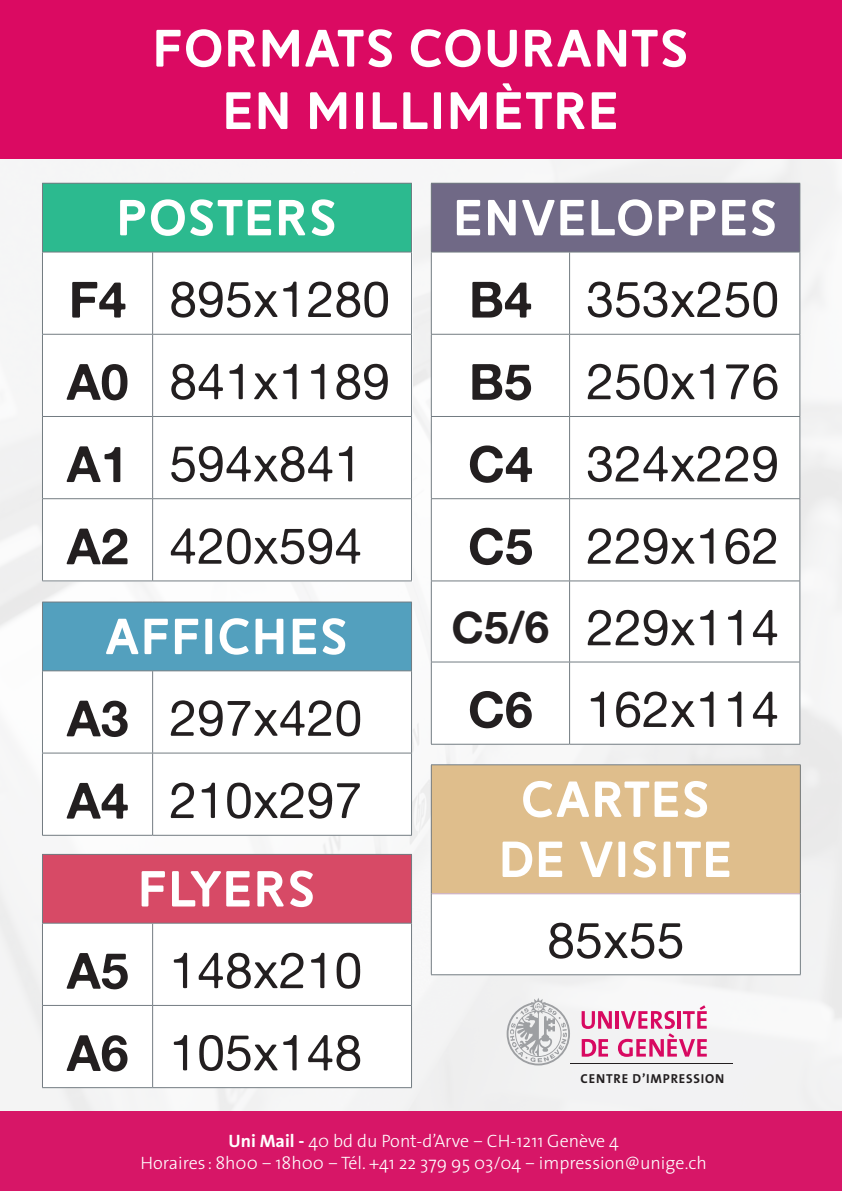
<style>
.page{position:relative;width:842px;height:1191px;background:#fff}
.page>*{position:absolute;margin:0;border:0;box-sizing:border-box;transform-origin:0 0}
.t1{font:52px/62.4px "Reitam";color:#fff;text-align:center}
.t2{font:50px/82.2px "Alte Haas Grotesk";color:#231f20}
.t3{font:50px/60px "Reitam";color:#fff;text-align:center}
.t4{font:300 18px/21.6px "The Sans";color:#fff;text-align:center}
.t5{font:700 13px "The Sans Os F";letter-spacing:.06em;color:#231f20}
.s1{font-family:"Alte Haas Grotesk Bold"}
.s2{font-family:"Alte Haas Grotesk Bold";font-size:44px}
.s3{font-family:"The Sans Os F";font-weight:700}
.s4{font-family:"The Sans Os F"}
</style>
<div class="page">
<img style="left:0;top:159px;width:842px;height:952px">
<div style="left:42px;top:183px;width:370px;height:399px;background:#fff"></div>
<div style="left:42px;top:183px;width:370px;height:69px;background:#2cba8f"></div>
<hr style="left:42px;top:183px;width:111px;height:1px;background:#737c82">
<hr style="left:42px;top:183px;width:1px;height:69px;background:#737c82">
<hr style="left:153px;top:183px;width:259px;height:1px;background:#737c82">
<hr style="left:411px;top:183px;width:1px;height:69px;background:#737c82">
<hr style="left:42px;top:252px;width:111px;height:1px;background:#737c82">
<hr style="left:42px;top:252px;width:1px;height:82px;background:#737c82">
<hr style="left:153px;top:252px;width:259px;height:1px;background:#737c82">
<hr style="left:152px;top:252px;width:1px;height:82px;background:#737c82">
<hr style="left:411px;top:252px;width:1px;height:82px;background:#737c82">
<hr style="left:42px;top:334px;width:111px;height:1px;background:#737c82">
<hr style="left:42px;top:334px;width:1px;height:82px;background:#737c82">
<hr style="left:153px;top:334px;width:259px;height:1px;background:#737c82">
<hr style="left:152px;top:334px;width:1px;height:82px;background:#737c82">
<hr style="left:411px;top:334px;width:1px;height:82px;background:#737c82">
<hr style="left:42px;top:416px;width:111px;height:1px;background:#737c82">
<hr style="left:42px;top:417px;width:1px;height:81px;background:#737c82">
<hr style="left:153px;top:416px;width:259px;height:1px;background:#737c82">
<hr style="left:152px;top:417px;width:1px;height:81px;background:#737c82">
<hr style="left:411px;top:417px;width:1px;height:81px;background:#737c82">
<hr style="left:42px;top:498px;width:111px;height:1px;background:#737c82">
<hr style="left:42px;top:499px;width:1px;height:81px;background:#737c82">
<hr style="left:153px;top:498px;width:259px;height:1px;background:#737c82">
<hr style="left:152px;top:499px;width:1px;height:81px;background:#737c82">
<hr style="left:411px;top:499px;width:1px;height:81px;background:#737c82">
<hr style="left:42px;top:580px;width:111px;height:1px;background:#737c82">
<hr style="left:153px;top:580px;width:259px;height:1px;background:#737c82">
<div style="left:42px;top:602px;width:370px;height:69px;background:#53a0be"></div>
<svg style="left:43px;top:671px;width:368px;height:164px"></svg>
<hr style="left:42px;top:602px;width:111px;height:1px;background:#737c82">
<hr style="left:42px;top:602px;width:1px;height:68px;background:#737c82">
<hr style="left:153px;top:602px;width:259px;height:1px;background:#737c82">
<hr style="left:411px;top:602px;width:1px;height:68px;background:#737c82">
<hr style="left:42px;top:670px;width:111px;height:1px;background:#737c82">
<hr style="left:42px;top:671px;width:1px;height:82px;background:#737c82">
<hr style="left:153px;top:670px;width:259px;height:1px;background:#737c82">
<hr style="left:152px;top:671px;width:1px;height:82px;background:#737c82">
<hr style="left:411px;top:671px;width:1px;height:82px;background:#737c82">
<hr style="left:42px;top:753px;width:111px;height:1px;background:#737c82">
<hr style="left:42px;top:753px;width:1px;height:82px;background:#737c82">
<hr style="left:153px;top:753px;width:259px;height:1px;background:#737c82">
<hr style="left:152px;top:753px;width:1px;height:82px;background:#737c82">
<hr style="left:411px;top:753px;width:1px;height:82px;background:#737c82">
<hr style="left:42px;top:835px;width:111px;height:1px;background:#737c82">
<hr style="left:153px;top:835px;width:259px;height:1px;background:#737c82">
<div style="left:42px;top:854px;width:370px;height:69px;background:#d74a66"></div>
<svg style="left:43px;top:924px;width:368px;height:163px"></svg>
<hr style="left:42px;top:854px;width:111px;height:1px;background:#737c82">
<hr style="left:42px;top:854px;width:1px;height:69px;background:#737c82">
<hr style="left:153px;top:854px;width:259px;height:1px;background:#737c82">
<hr style="left:411px;top:854px;width:1px;height:69px;background:#737c82">
<hr style="left:42px;top:923px;width:111px;height:1px;background:#737c82">
<hr style="left:42px;top:923px;width:1px;height:82px;background:#737c82">
<hr style="left:153px;top:923px;width:259px;height:1px;background:#737c82">
<hr style="left:152px;top:923px;width:1px;height:82px;background:#737c82">
<hr style="left:411px;top:923px;width:1px;height:82px;background:#737c82">
<hr style="left:42px;top:1005px;width:111px;height:1px;background:#737c82">
<hr style="left:42px;top:1005px;width:1px;height:82px;background:#737c82">
<hr style="left:153px;top:1005px;width:259px;height:1px;background:#737c82">
<hr style="left:152px;top:1005px;width:1px;height:82px;background:#737c82">
<hr style="left:411px;top:1005px;width:1px;height:82px;background:#737c82">
<hr style="left:42px;top:1087px;width:111px;height:1px;background:#737c82">
<hr style="left:153px;top:1087px;width:259px;height:1px;background:#737c82">
<div style="left:431px;top:765px;width:369px;height:128px;background:#dfbe8c"></div>
<div style="left:431px;top:893px;width:369px;height:81px;background:#fff"></div>
<hr style="left:432px;top:893px;width:368px;height:1px;background:#cdb0bf">
<hr style="left:431px;top:764px;width:370px;height:1px;background:#737c82">
<hr style="left:431px;top:765px;width:1px;height:128px;background:#737c82">
<hr style="left:800px;top:765px;width:1px;height:128px;background:#737c82">
<hr style="left:431px;top:893px;width:1px;height:81px;background:#737c82">
<hr style="left:800px;top:893px;width:1px;height:81px;background:#737c82">
<hr style="left:431px;top:974px;width:370px;height:1px;background:#737c82">
<div style="left:431px;top:183px;width:369px;height:69px;background:#706986"></div>
<svg style="left:432px;top:253px;width:368px;height:491px"></svg>
<hr style="left:431px;top:183px;width:139px;height:1px;background:#737c82">
<hr style="left:431px;top:183px;width:1px;height:69px;background:#737c82">
<hr style="left:570px;top:183px;width:230px;height:1px;background:#737c82">
<hr style="left:800px;top:183px;width:1px;height:69px;background:#737c82">
<hr style="left:431px;top:252px;width:139px;height:1px;background:#737c82">
<hr style="left:431px;top:252px;width:1px;height:82px;background:#737c82">
<hr style="left:570px;top:252px;width:230px;height:1px;background:#737c82">
<hr style="left:569px;top:252px;width:1px;height:82px;background:#737c82">
<hr style="left:800px;top:252px;width:1px;height:82px;background:#737c82">
<hr style="left:431px;top:334px;width:139px;height:1px;background:#737c82">
<hr style="left:431px;top:334px;width:1px;height:82px;background:#737c82">
<hr style="left:570px;top:334px;width:230px;height:1px;background:#737c82">
<hr style="left:569px;top:334px;width:1px;height:82px;background:#737c82">
<hr style="left:800px;top:334px;width:1px;height:82px;background:#737c82">
<hr style="left:431px;top:416px;width:139px;height:1px;background:#737c82">
<hr style="left:431px;top:417px;width:1px;height:81px;background:#737c82">
<hr style="left:570px;top:416px;width:230px;height:1px;background:#737c82">
<hr style="left:569px;top:417px;width:1px;height:81px;background:#737c82">
<hr style="left:800px;top:417px;width:1px;height:81px;background:#737c82">
<hr style="left:431px;top:498px;width:139px;height:1px;background:#737c82">
<hr style="left:431px;top:499px;width:1px;height:81px;background:#737c82">
<hr style="left:570px;top:498px;width:230px;height:1px;background:#737c82">
<hr style="left:569px;top:499px;width:1px;height:81px;background:#737c82">
<hr style="left:800px;top:499px;width:1px;height:81px;background:#737c82">
<hr style="left:431px;top:580px;width:139px;height:1px;background:#737c82">
<hr style="left:431px;top:581px;width:1px;height:81px;background:#737c82">
<hr style="left:570px;top:580px;width:230px;height:1px;background:#737c82">
<hr style="left:569px;top:581px;width:1px;height:81px;background:#737c82">
<hr style="left:800px;top:581px;width:1px;height:81px;background:#737c82">
<hr style="left:431px;top:661px;width:139px;height:1px;background:#737c82">
<hr style="left:431px;top:662px;width:1px;height:82px;background:#737c82">
<hr style="left:570px;top:661px;width:230px;height:1px;background:#737c82">
<hr style="left:569px;top:662px;width:1px;height:82px;background:#737c82">
<hr style="left:800px;top:662px;width:1px;height:82px;background:#737c82">
<hr style="left:431px;top:744px;width:139px;height:1px;background:#737c82">
<hr style="left:570px;top:744px;width:230px;height:1px;background:#737c82">
<div style="left:0;top:0;width:842px;height:159px;background:#db0a62"></div>
<div style="left:0;top:1111px;width:842px;height:80px;background:#d71667"></div>
<svg style="left:582px;top:1011px;width:30px;height:18px"></svg>
<hr style="left:616px;top:1011px;width:3px;height:17px;background:#d80961">
<svg style="left:582px;top:1039px;width:26px;height:17px"></svg>
<svg style="left:618px;top:1005px;width:89px;height:52px"></svg>
<svg style="left:507px;top:997px;width:63px;height:68px"></svg>
<hr style="left:570px;top:1063px;width:162px;height:1px;background:#231f20">
<p class="t1" style="left:152px;top:18px;width:539px">FORMATS COURANTS<br>EN MILLIMÈTRE</p>
<p class="t3" style="left:116px;top:188px;width:223px">POSTERS</p>
<p class="t2" style="left:66px;top:257px;width:325px"><span class="s1">F4</span> 895x1280<br><span class="s1">A0</span> 841x1189<br><span class="s1">A1</span> 594x841<br><span class="s1">A2</span> 420x594</p>
<p class="t3" style="left:105px;top:607px;width:245px">AFFICHES</p>
<p class="t2" style="left:67px;top:676px;width:297px"><span class="s1">A3</span> 297x420<br><span class="s1">A4</span> 210x297</p>
<p class="t3" style="left:138px;top:859px;width:180px">FLYERS</p>
<p class="t2" style="left:66px;top:928px;width:297px"><span class="s1">A5</span> 148x210<br><span class="s1">A6</span> 105x148</p>
<p class="t3" style="left:453px;top:188px;width:327px">ENVELOPPES</p>
<p class="t2" style="left:452px;top:257px;width:329px;text-align:center"><span class="s1">B4</span> 353x250<br><span class="s1">B5</span> 250x176<br><span class="s1">C4</span> 324x229<br><span class="s1">C5</span> 229x162<br><span class="s2">C5/6</span> 229x114<br><span class="s1">C6</span> 162x114</p>
<p class="t3" style="left:499px;top:770px;width:236px">CARTES<br>DE VISITE</p>
<p class="t2" style="left:547px;top:898px;width:139px">85x55</p>
<p class="t5" style="left:581px;top:1070px;width:145px">CENTRE D’IMPRESSION</p>
<p class="t4" style="left:140px;top:1129px;width:568px"><span class="s3">Uni Mail -</span> 40 bd du Pont-d’Arve <span class="s4">‒</span> CH-1211 Genève 4<br>Horaires : 8h00 <span class="s4">‒</span> 18h00 <span class="s4">‒</span> Tél. +41 22 379 95 03/04 <span class="s4">‒</span> impression@unige.ch</p>
</div>
